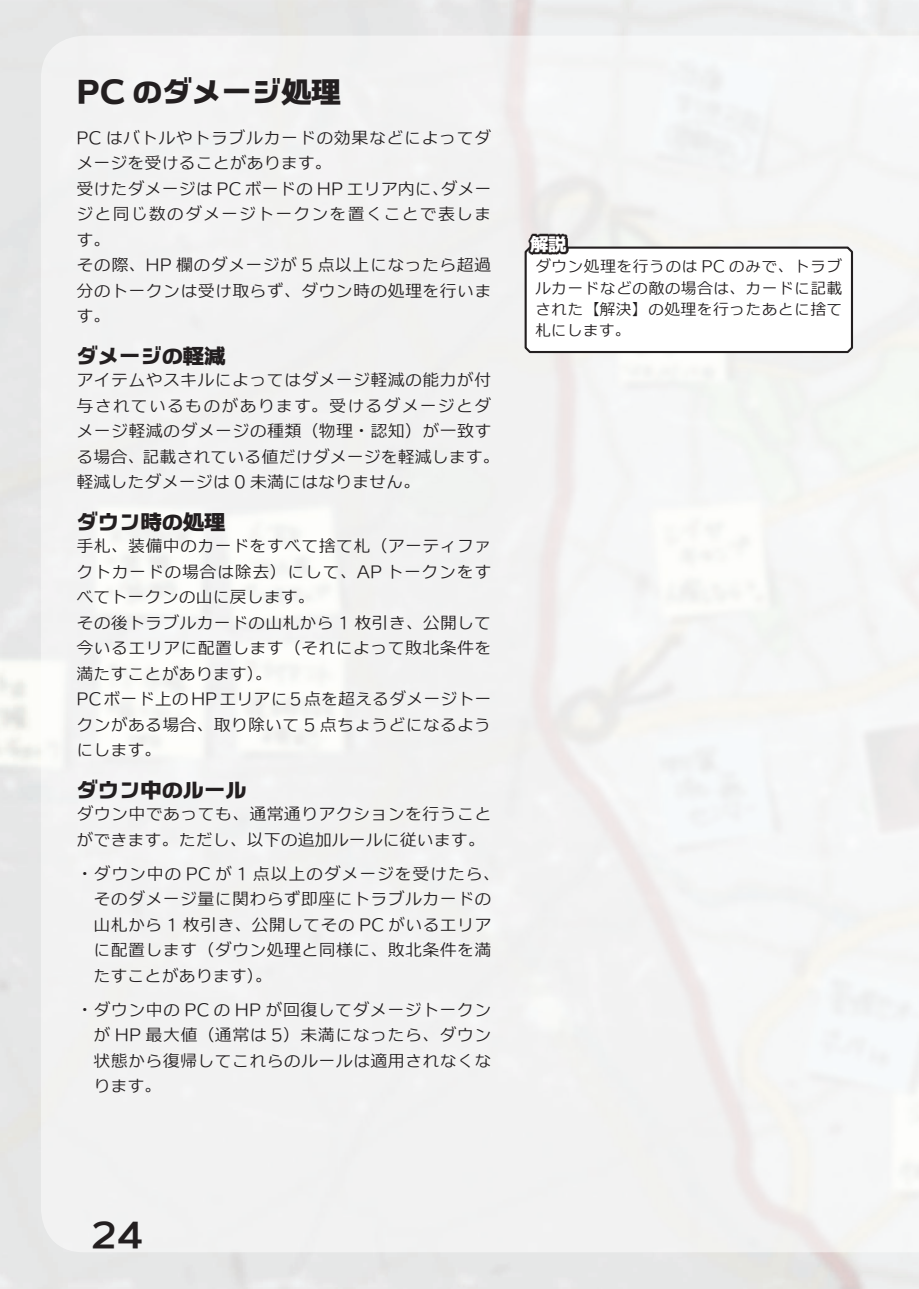
<style>
.page{position:relative;width:919px;height:1289px;background:#fff}
.page>*{position:absolute;margin:0;border:0;box-sizing:border-box;transform-origin:0 0}
.t1{font:34.05px "C4 Bismuth E 04";color:#231f20}
.t2{font:29.7px "C4 Bismuth H 04";color:#231f20}
.t3{font:21.3px "C4 Bismuth H 04";color:#231f20}
.t4{font:18px "C4 Bismuth H 04";color:#fff}
.t5{font:16.95px/25.5px "C4 Beogo L 04";letter-spacing:.015em;color:#231f20}
.t6{font:15.9px/21.3px "C4 Beogo L 04";letter-spacing:.015em;color:#231f20;text-align:justify}
</style>
<div class="page">
<div style="left:41px;top:36px;width:865px;height:1216px;background:#f2f2f2"></div>
<svg style="left:906px;top:36px;width:12px;height:1216px"></svg>
<svg style="left:523px;top:244px;width:331px;height:110px"></svg>
<svg style="left:527px;top:233px;width:79px;height:59px"></svg>
<h2 class="t2" style="left:77px;top:77px;width:266px">PC のダメージ処理</h2>
<p class="t5" style="left:77px;top:124px;width:416px">PC はバトルやトラブルカードの効果などによってダメージを受けることがあります。<br>受けたダメージは PC ボードの HP エリア内に、ダメージと同じ数のダメージトークンを置くことで表します。<br>その際、HP 欄のダメージが 5 点以上になったら超過分のトークンは受け取らず、ダウン時の処理を行います。</p>
<p class="t3" style="left:77px;top:345px;width:150px">ダメージの軽減</p>
<p class="t5" style="left:77px;top:367px;width:425px">アイテムやスキルによってはダメージ軽減の能力が付与されているものがあります。受けるダメージとダメージ軽減のダメージの種類（物理・認知）が一致する場合、記載されている値だけダメージを軽減します。軽減したダメージは 0 未満にはなりません。</p>
<p class="t3" style="left:77px;top:511px;width:150px">ダウン時の処理</p>
<p class="t5" style="left:77px;top:533px;width:416px">手札、装備中のカードをすべて捨て札（アーティファクトカードの場合は除去）にして、AP トークンをすべてトークンの山に戻します。<br>その後トラブルカードの山札から 1 枚引き、公開して今いるエリアに配置します（それによって敗北条件を満たすことがあります）。<br>PCボード上のHPエリアに 5点を超えるダメージトークンがある場合、取り除いて 5 点ちょうどになるようにします。</p>
<p class="t3" style="left:77px;top:779px;width:172px">ダウン中のルール</p>
<p class="t5" style="left:77px;top:800px;width:416px">ダウン中であっても、通常通りアクションを行うことができます。ただし、以下の追加ルールに従います。</p>
<p class="t5" style="left:94px;top:860px;width:407px;text-indent:-17px">・ダウン中の PC が 1 点以上のダメージを受けたら、そのダメージ量に関わらず即座にトラブルカードの山札から 1 枚引き、公開してその PC がいるエリアに配置します（ダウン処理と同様に、敗北条件を満たすことがあります）。</p>
<p class="t5" style="left:94px;top:996px;width:399px;text-align:justify;text-indent:-17px">・ダウン中の PC の HP が回復してダメージトークンが HP 最大値（通常は 5）未満になったら、ダウン状態から復帰してこれらのルールは適用されなくなります。</p>
<p class="t4" style="left:530px;top:235px;width:38px">解説</p>
<p class="t6" style="left:535px;top:256px;width:309px">ダウン処理を行うのは PC のみで、トラブルカードなどの敵の場合は、カードに記載された【解決】の処理を行ったあとに捨て札にします。</p>
<h1 class="t1" style="left:91px;top:1217px;width:53px">24</h1>
</div>
